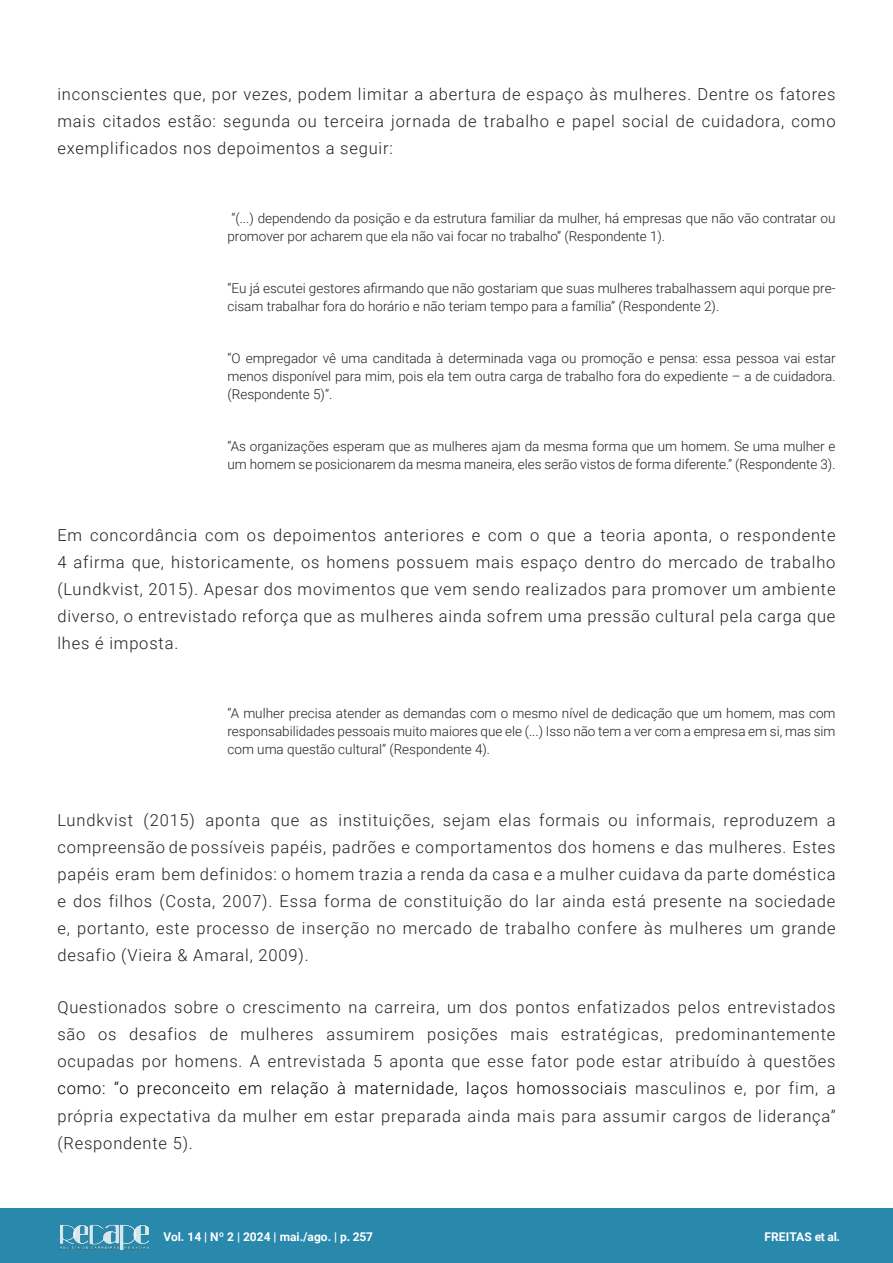
<style>
.page{position:relative;width:893px;height:1263px;background:#fff}
.page>*{position:absolute;margin:0;border:0;box-sizing:border-box;transform-origin:0 0}
.Texto_-_Artigo{font:300 16.5px/27px "Roboto";letter-spacing:.05em;color:#231f20;text-align:justify}
.Citação_-_Artigo{font:300 13.5px/18px "Roboto";color:#231f20}
.t1{font:700 12px "Roboto";color:#fff}
.s1{color:#000}
</style>
<div class="page">
<div style="left:0;top:1209px;width:893px;height:54px;background:#2889ac"></div>
<img style="left:59px;top:1224px;width:90px;height:27px">
<p class="Texto_-_Artigo" style="left:57px;top:80px;width:780px">inconscientes que, por vezes, podem limitar a abertura de espaço às mulheres. Dentre os fatores mais citados estão: segunda ou terceira jornada de trabalho e papel social de cuidadora, como exemplificados nos depoimentos a seguir:</p>
<p class="Citação_-_Artigo" style="left:227px;top:208px;width:609px">“(...) dependendo da posição e da estrutura familiar da mulher, há empresas que não vão contratar ou promover por acharem que ela não vai focar no trabalho” (Respondente 1).</p>
<p class="Citação_-_Artigo" style="left:227px;top:278px;width:610px">“Eu já escutei gestores afirmando que não gostariam que suas mulheres trabalhassem aqui porque pre&shy;cisam trabalhar fora do horário e não teriam tempo para a família” (Respondente 2).</p>
<p class="Citação_-_Artigo" style="left:227px;top:348px;width:610px;text-align:justify">“O empregador vê uma canditada à determinada vaga ou promoção e pensa: essa pessoa vai estar menos disponível para mim, pois ela tem outra carga de trabalho fora do expediente – a de cuidadora. (Respondente 5)”.</p>
<p class="Citação_-_Artigo" style="left:227px;top:436px;width:610px">“As organizações esperam que as mulheres ajam da mesma forma que um homem. Se uma mulher e um homem se posicionarem da mesma maneira, eles serão vistos de forma diferente.” (Respondente 3).</p>
<p class="Texto_-_Artigo" style="left:57px;top:521px;width:780px">Em concordância com os depoimentos anteriores e com o que a teoria aponta, o respondente 4 afirma que, historicamente, os homens possuem mais espaço dentro do mercado de trabalho (Lundkvist, 2015). Apesar dos movimentos que vem sendo realizados para promover um ambiente diverso, o entrevistado reforça que as mulheres ainda sofrem uma pressão cultural pela carga que lhes é imposta.</p>
<p class="Citação_-_Artigo" style="left:227px;top:703px;width:610px;text-align:justify">“A mulher precisa atender as demandas com o mesmo nível de dedicação que um homem, mas com responsabilidades pessoais muito maiores que ele (...) Isso não tem a ver com a empresa em si, mas sim com uma questão cultural” (Respondente 4).</p>
<p class="Texto_-_Artigo" style="left:57px;top:806px;width:780px">Lundkvist (2015) aponta que as instituições, sejam elas formais ou informais, reproduzem a compreensão de possíveis papéis, padrões e comportamentos dos homens e das mulheres. Estes papéis eram bem definidos: o homem trazia a renda da casa e a mulher cuidava da parte doméstica e dos filhos (Costa, 2007). Essa forma de constituição do lar ainda está presente na sociedade e, portanto, este processo de inserção no mercado de trabalho confere às mulheres um grande desafio (Vieira &amp; Amaral, 2009).</p>
<p class="Texto_-_Artigo" style="left:57px;top:993px;width:780px">Questionados sobre o crescimento na carreira, um dos pontos enfatizados pelos entrevistados são os desafios de mulheres assumirem posições mais estratégicas, predominantemente ocupadas por homens. A entrevistada 5 aponta que esse fator pode estar atribuído à questões <span class="s1">como: “o preconceito em relação à maternidade, laços homossociais</span> masculinos e, por fim, a própria expectativa da mulher em estar preparada ainda mais para assumir cargos de liderança” (Respondente 5).</p>
<p class="t1" style="left:163px;top:1228px;width:211px">Vol. 14 | Nº 2 | 2024 | mai./ago. | p. 257</p>
<p class="t1" style="left:764px;top:1229px;width:77px">FREITAS et al.</p>
</div>
